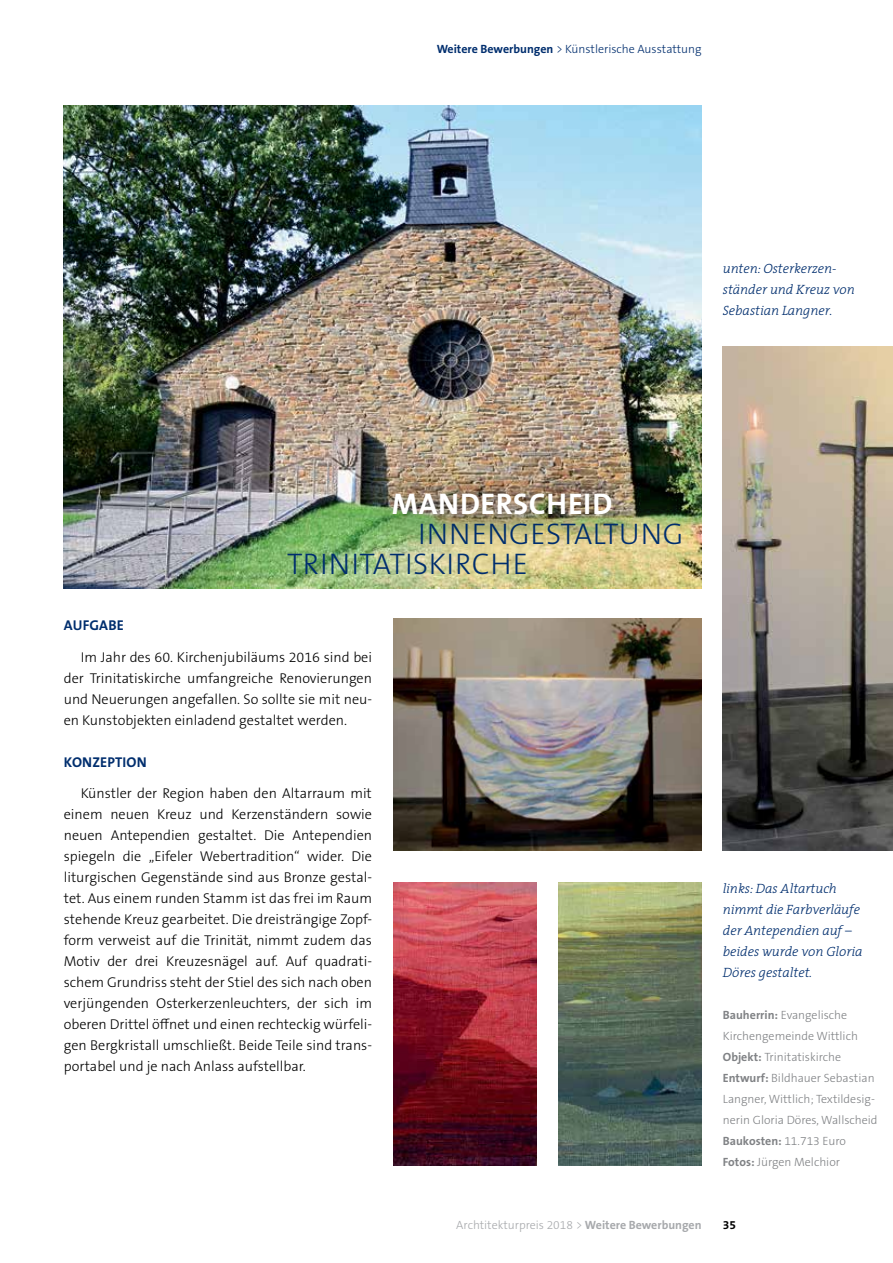
<style>
.page{position:relative;width:893px;height:1263px;background:#fff}
.page>*{position:absolute;margin:0;border:0;box-sizing:border-box;transform-origin:0 0}
.t1{font:300 30px/30px "The Sans OT3";letter-spacing:.015em;color:#002e6e}
.t2{font:700 30px "The Sans OT7";letter-spacing:.015em;color:#fff}
.t3{font:300 14.25px/21px "The Sans OT3";color:#000;text-align:justify}
.t4{font:700 14.25px "The Sans OT7";letter-spacing:.015em;color:#002e6e}
.t5{font:italic 300 13.5px/21px "The Serif";letter-spacing:-.005em;color:#002e6e}
.t6{font:300 12px/21px "The Sans OT3";color:#808285}
.t7{font:300 12px "The Sans OT3";color:#002e6e}
.t8{font:300 12px "The Sans OT3";color:#a7a9ac}
.t9{font:700 12px "The Sans OT7";color:#808285}
.t10{font:700 12px "The Sans OT7";color:#000}
.s1{font-family:"The Sans OT7";font-weight:700}
.s2{font-family:"The Sans OT3";font-weight:300}
</style>
<div class="page">
<img style="left:64px;top:105px;width:638px;height:483px">
<img style="left:393px;top:618px;width:309px;height:232px">
<img style="left:393px;top:882px;width:144px;height:283px">
<img style="left:558px;top:882px;width:144px;height:284px">
<img style="left:723px;top:346px;width:170px;height:504px">
<div style="left:260px;top:491px;width:451px;height:115px;background:#fff;opacity:.75"></div>
<div style="left:362px;top:461px;width:281px;height:86px;background:#000;opacity:.5"></div>
<p class="t7" style="left:437px;top:41px;width:266px"><span class="s1">Weitere Bewerbungen</span> &gt; Künstlerische Ausstattung</p>
<p class="t5" style="left:723px;top:258px;width:133px">unten: Osterkerzen&shy;ständer und Kreuz von<br>Sebastian Langner.</p>
<h1 class="t2" style="left:392px;top:485px;width:222px">MANDERSCHEID</h1>
<h1 class="t1" style="left:287px;top:519px;width:397px;text-indent:131px">INNENGESTALTUNG<br>TRINITATISKIRCHE</h1>
<p class="t4" style="left:64px;top:616px;width:62px">AUFGABE</p>
<p class="t3" style="left:64px;top:646px;width:310px;text-indent:17px">Im Jahr des 60. Kirchenjubiläums 2016 sind bei der Trinitatiskirche umfangreiche Renovierungen und Neuerungen angefallen. So sollte sie mit neu&shy;en Kunstobjekten einladend gestaltet werden.</p>
<p class="t4" style="left:64px;top:753px;width:84px">KONZEPTION</p>
<p class="t3" style="left:64px;top:783px;width:310px;text-indent:17px">Künstler der Region haben den Altarraum mit einem neuen Kreuz und Kerzenständern sowie neuen Antependien gestaltet. Die Antependien spiegeln die „Eifeler Webertradition“ wider. Die liturgischen Gegenstände sind aus Bronze gestal&shy;tet. Aus einem runden Stamm ist das frei im Raum stehende Kreuz gearbeitet. Die dreisträngige Zopf&shy;form verweist auf die Trinität, nimmt zudem das Motiv der drei Kreuzesnägel auf. Auf quadrati&shy;schem Grundriss steht der Stiel des sich nach oben verjüngenden Osterkerzenleuchters, der sich im oberen Drittel öffnet und einen rechteckig würfeli&shy;gen Bergkristall umschließt. Beide Teile sind trans&shy;portabel und je nach Anlass aufstellbar.</p>
<p class="t5" style="left:723px;top:877px;width:141px">links: Das Altartuch nimmt die Farbverläufe der Antependien auf – beides wurde von Gloria<br>Döres gestaltet.</p>
<p class="t6" style="left:723px;top:1004px;width:156px"><span class="s1">Bauherrin:</span> Evangelische<br>Kirchengemeinde Wittlich<br><span class="s1">Objekt:</span> Trinitatiskirche<br><span class="s1">Entwurf:</span> Bildhauer Sebastian<br>Langner, Wittlich; Textildesig&shy;nerin Gloria Döres, Wallscheid</p>
<p class="t9" style="left:723px;top:1133px;width:125px">Baukosten: <span class="s2">11.713 Euro</span></p>
<p class="t6" style="left:723px;top:1151px;width:119px"><span class="s1">Fotos:</span> Jürgen Melchior</p>
<p class="t8" style="left:456px;top:1217px;width:247px">Archtitekturpreis 2018 &gt; <span class="s1">Weitere Bewerbungen</span></p>
<p class="t10" style="left:723px;top:1217px;width:15px">35</p>
</div>
